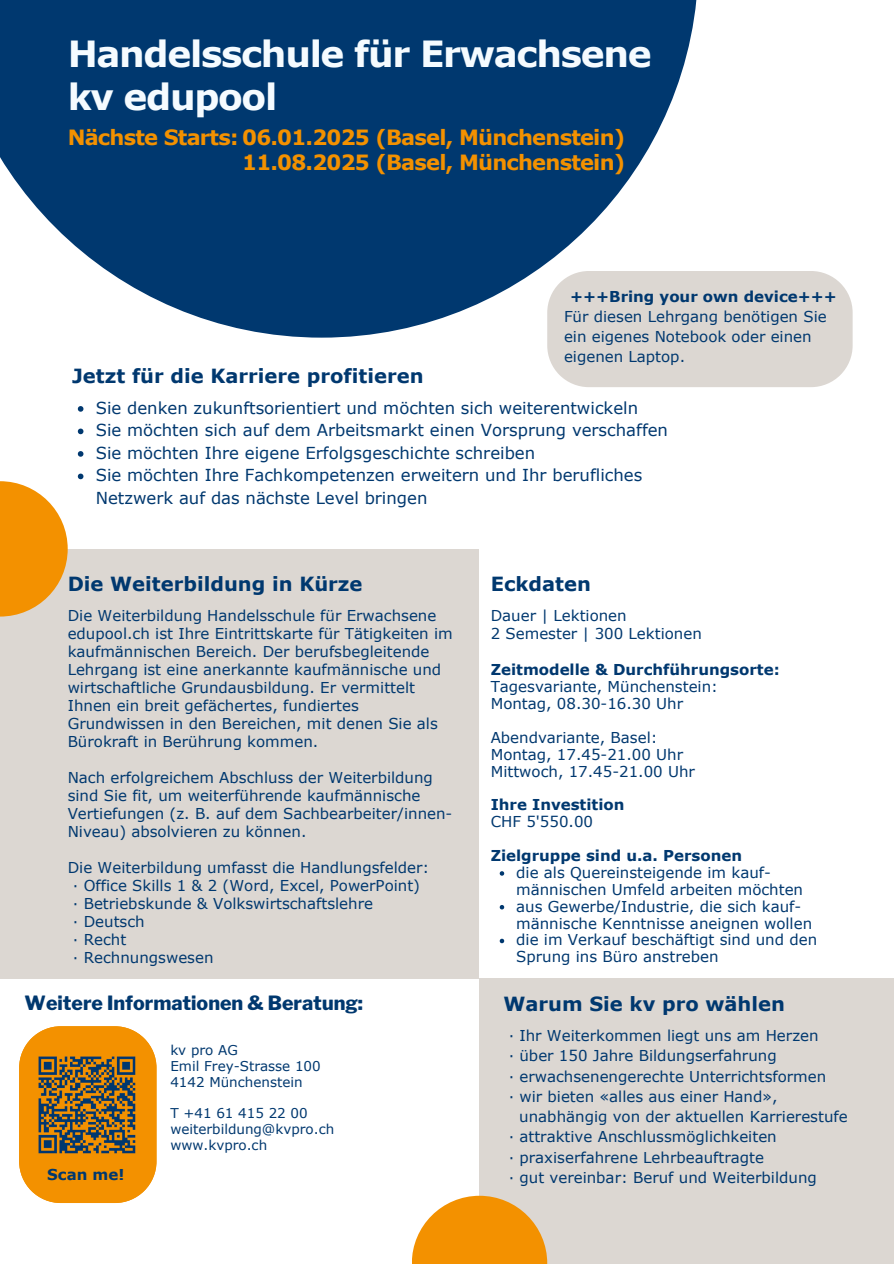
<style>
.page{position:relative;width:894px;height:1264px;background:#fff}
.page>*{position:absolute;margin:0;border:0;box-sizing:border-box;transform-origin:0 0}
.t1{font:700 36px/42.8px "Verdana";letter-spacing:-.035em;color:#f5fbff}
.t2{font:700 21px "Verdana";letter-spacing:-.035em;color:#f39100}
.t3{font:700 19.5px "Verdana";color:#00386f}
.t4{font:800 19.5px "Libre Franklin";color:#00386f}
.t5{font:16.5px/22.5px "Verdana";color:#00386f}
.t6{font:15px/18px "Verdana";color:#00386f}
.t7{font:700 15px/16.8px "Verdana";color:#00386f}
.t8{font:13.5px "Verdana";color:#00386f}
.s1{font-weight:700}
.s2{font-weight:400}
</style>
<div class="page">
<svg style="left:0;top:0;width:697px;height:337px;fill:#00386f"></svg>
<div style="left:479px;top:978px;width:414px;height:285px;background:#dcd7d2"></div>
<div style="left:0;top:549px;width:479px;height:429px;background:#dcd7d2"></div>
<svg style="left:412px;top:1195px;width:135px;height:68px;fill:#f39100"></svg>
<svg style="left:0;top:481px;width:68px;height:135px;fill:#f39100"></svg>
<svg style="left:19px;top:1026px;width:137px;height:176px;background:#f49c19"></svg>
<img style="left:36px;top:1053px;width:101px;height:102px">
<svg style="left:78px;top:406px;width:5px;height:6px"></svg>
<svg style="left:78px;top:428px;width:5px;height:6px"></svg>
<svg style="left:78px;top:451px;width:5px;height:6px"></svg>
<svg style="left:78px;top:473px;width:5px;height:6px"></svg>
<svg style="left:499px;top:871px;width:5px;height:4px"></svg>
<svg style="left:499px;top:905px;width:5px;height:4px"></svg>
<svg style="left:499px;top:938px;width:5px;height:5px"></svg>
<div style="left:547px;top:271px;width:305px;height:116px;background:#dcd7d2"></div>
<p class="t1" style="left:68px;top:31px;width:585px">Handelsschule für Erwachsene kv edupool</p>
<h2 class="t2" style="left:68px;top:124px;width:559px">Nächste Starts: 06.01.2025 (Basel, Münchenstein)</h2>
<p class="t2" style="left:242px;top:148px;width:384px">11.08.2025 (Basel, Münchenstein)</p>
<p class="t3" style="left:72px;top:363px;width:353px">Jetzt für die Karriere profitieren</p>
<p class="t7" style="left:570px;top:287px;width:268px">+++Bring your own device+++</p>
<p class="t6" style="left:564px;top:306px;width:264px;line-height:20.2px">Für diesen Lehrgang benötigen Sie ein eigenes Notebook oder einen eigenen Laptop.</p>
<h4 class="t5" style="left:96px;top:396px;width:543px">Sie denken zukunftsorientiert und möchten sich weiterentwickeln</h4>
<h4 class="t5" style="left:96px;top:418px;width:573px">Sie möchten sich auf dem Arbeitsmarkt einen Vorsprung verschaffen</h4>
<h4 class="t5" style="left:96px;top:441px;width:441px">Sie möchten Ihre eigene Erfolgsgeschichte schreiben</h4>
<h3 class="t5" style="left:96px;top:463px;width:548px">Sie möchten Ihre Fachkompetenzen erweitern und Ihr berufliches<br>Netzwerk auf das nächste Level bringen</h3>
<h4 class="t3" style="left:68px;top:571px;width:296px">Die Weiterbildung in Kürze</h4>
<p class="t6" style="left:68px;top:605px;width:386px">Die Weiterbildung Handelsschule für Erwachsene edupool.ch ist Ihre Eintrittskarte für Tätigkeiten im kaufmännischen Bereich. Der berufsbegleitende Lehrgang ist eine anerkannte kaufmännische und wirtschaftliche Grundausbildung. Er vermittelt Ihnen ein breit gefächertes, fundiertes Grundwissen in den Bereichen, mit denen Sie als Bürokraft in Berührung kommen.</p>
<p class="t6" style="left:68px;top:767px;width:386px">Nach erfolgreichem Abschluss der Weiterbildung sind Sie fit, um weiterführende kaufmännische Vertiefungen (z. B. auf dem Sachbearbeiter/innen-Niveau) absolvieren zu können.</p>
<h2 class="t6" style="left:73px;top:857px;width:358px;text-indent:-5px">Die Weiterbildung umfasst die Handlungsfelder: · Office Skills 1 &amp; 2 (Word, Excel, PowerPoint)<br>· Betriebskunde &amp; Volkswirtschaftslehre<br>· Deutsch</h2>
<h2 class="t6" style="left:73px;top:929px;width:142px">· Recht<br>· Rechnungswesen</h2>
<h1 class="t4" style="left:25px;top:991px;width:340px">Weitere Informationen &amp; Beratung:</h1>
<h2 class="t8" style="left:170px;top:1041px;width:69px">kv pro AG</h2>
<h2 class="t8" style="left:170px;top:1057px;width:152px">Emil Frey-Strasse 100</h2>
<h4 class="t8" style="left:170px;top:1072px;width:134px">4142 Münchenstein</h4>
<h2 class="t8" style="left:170px;top:1104px;width:139px">T +41 61 415 22 00</h2>
<p class="t8" style="left:170px;top:1120px;width:165px">weiterbildung@kvpro.ch</p>
<p class="t8" style="left:170px;top:1135px;width:98px">www.kvpro.ch</p>
<p class="t7" style="left:47px;top:1165px;width:79px">Scan me!</p>
<p class="t3" style="left:490px;top:571px;width:102px">Eckdaten</p>
<p class="t6" style="left:490px;top:605px;width:212px">Dauer | Lektionen<br>2 Semester | 300 Lektionen</p>
<h4 class="t6" style="left:490px;top:661px;width:290px;line-height:16.8px"><span class="s1">Zeitmodelle &amp; Durchführungsorte:<br></span>Tagesvariante, Münchenstein:<br>Montag, 08.30-16.30 Uhr</h4>
<h2 class="t6" style="left:490px;top:728px;width:206px;line-height:16.8px">Abendvariante, Basel:<br>Montag, 17.45-21.00 Uhr<br>Mittwoch, 17.45-21.00 Uhr</h2>
<p class="t7" style="left:490px;top:796px;width:135px">Ihre Investition<br><span class="s2">CHF 5'550.00</span></p>
<h3 class="t7" style="left:490px;top:846px;width:253px">Zielgruppe sind u.a. Personen</h3>
<p class="t6" style="left:516px;top:863px;width:288px;line-height:16.8px">die als Quereinsteigende im kauf&shy;männischen Umfeld arbeiten möchten</p>
<p class="t6" style="left:516px;top:897px;width:297px;line-height:16.8px">aus Gewerbe/Industrie, die sich kauf&shy;männische Kenntnisse aneignen wollen</p>
<p class="t6" style="left:516px;top:931px;width:302px;line-height:16.8px">die im Verkauf beschäftigt sind und den<br>Sprung ins Büro anstreben</p>
<h4 class="t3" style="left:503px;top:991px;width:283px">Warum Sie kv pro wählen</h4>
<h4 class="t6" style="left:508px;top:1026px;width:311px">· Ihr Weiterkommen liegt uns am Herzen</h4>
<h4 class="t6" style="left:508px;top:1046px;width:269px">· über 150 Jahre Bildungserfahrung</h4>
<h4 class="t6" style="left:508px;top:1066px;width:319px">· erwachsenengerechte Unterrichtsformen</h4>
<h4 class="t6" style="left:508px;top:1086px;width:270px">· wir bieten «alles aus einer Hand»,</h4>
<h4 class="t6" style="left:519px;top:1107px;width:330px">unabhängig von der aktuellen Karrierestufe</h4>
<h4 class="t6" style="left:508px;top:1127px;width:269px">· attraktive Anschlussmöglichkeiten</h4>
<h4 class="t6" style="left:508px;top:1147px;width:257px">· praxiserfahrene Lehrbeauftragte</h4>
<h4 class="t6" style="left:508px;top:1167px;width:309px">· gut vereinbar: Beruf und Weiterbildung</h4>
</div>
